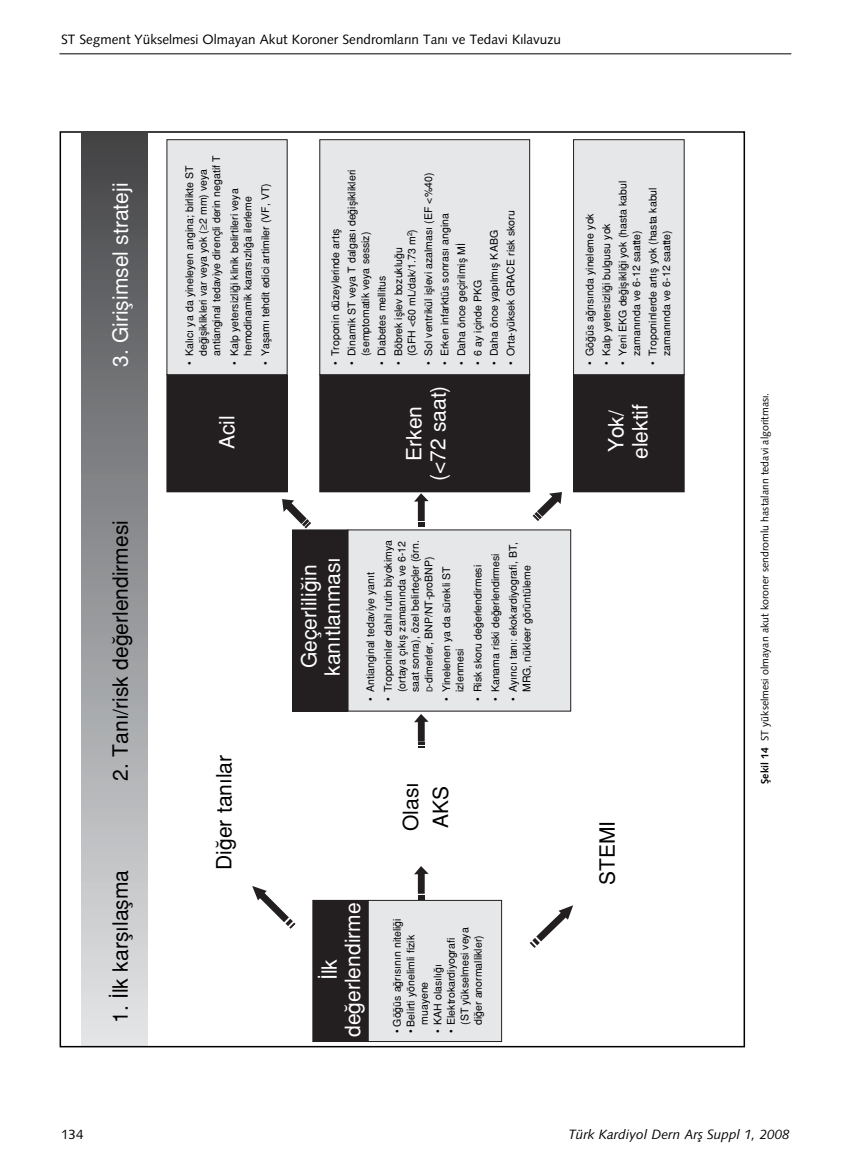
<style>
.page{position:relative;width:863px;height:1169px;background:#fff}
.page>*{position:absolute;margin:0;border:0;box-sizing:border-box;transform-origin:0 0}
.t1{font:21px/23.2px "Helvetica Turk";color:#fff;text-align:center}
.t2{font:21px/30px "Helvetica Turk";color:#000}
.t3{font:13.5px "Syntax";color:#000}
.t4{font:italic 13.5px "Syntax";color:#000}
.t5{font:10.5px/13.5px "Helvetica Turk";color:#000}
.t6{font:10.5px "Syntax";color:#000}
.s1{font-family:"Times Plain"}
.s2{font-size:7.8px}
.s3{font-weight:700}
</style>
<div class="page">
<hr style="left:59px;top:53px;width:732px;height:1px;background:#000">
<div style="left:313px;top:900px;width:55px;height:141px;background:#231f20"></div>
<div style="left:312px;top:900px;width:56px;height:141px;border:1px solid #231f20"></div>
<div style="left:368px;top:900px;width:133px;height:141px;background:#e6e7e8"></div>
<div style="left:368px;top:900px;width:134px;height:141px;border:1px solid #231f20"></div>
<div style="left:292px;top:530px;width:56px;height:181px;background:#231f20"></div>
<div style="left:348px;top:530px;width:222px;height:181px;background:#e6e7e8"></div>
<div style="left:347px;top:529px;width:224px;height:182px;border:1px solid #231f20"></div>
<div style="left:167px;top:375px;width:120px;height:117px;background:#231f20"></div>
<div style="left:166px;top:374px;width:121px;height:118px;border:1px solid #231f20"></div>
<div style="left:167px;top:140px;width:120px;height:235px;background:#e6e7e8"></div>
<div style="left:166px;top:139px;width:121px;height:236px;border:1px solid #231f20"></div>
<div style="left:320px;top:375px;width:209px;height:117px;background:#231f20"></div>
<div style="left:319px;top:374px;width:211px;height:118px;border:1px solid #231f20"></div>
<div style="left:320px;top:140px;width:209px;height:235px;background:#e6e7e8"></div>
<div style="left:319px;top:139px;width:211px;height:236px;border:1px solid #231f20"></div>
<div style="left:573px;top:375px;width:111px;height:117px;background:#231f20"></div>
<div style="left:573px;top:140px;width:111px;height:235px;background:#e6e7e8"></div>
<div style="left:573px;top:139px;width:111px;height:236px;border:1px solid #231f20"></div>
<svg style="left:252px;top:886px;width:43px;height:42px"></svg>
<svg style="left:529px;top:905px;width:44px;height:43px"></svg>
<svg style="left:414px;top:866px;width:14px;height:33px"></svg>
<svg style="left:414px;top:714px;width:14px;height:33px"></svg>
<svg style="left:414px;top:493px;width:14px;height:34px"></svg>
<svg style="left:282px;top:499px;width:29px;height:29px"></svg>
<svg style="left:532px;top:492px;width:30px;height:29px"></svg>
<div style="left:82px;top:133px;width:65px;height:912px;background:linear-gradient(to bottom,#444547,#e3e5e7)"></div>
<p class="t3" style="left:61px;top:34px;width:501px">ST Segment Yükselmesi Olmayan Akut Koroner Sendromlar›n Tan› ve Tedavi K›lavuzu</p>
<h1 class="t1" style="left:110px;top:367px;width:186px;rotate:-90deg">3. Giriflimsel strateji</h1>
<h1 class="t2" style="left:107px;top:780px;width:262px;rotate:-90deg">2. Tan›/risk de¤erlendirmesi</h1>
<h1 class="t2" style="left:107px;top:1023px;width:154px;rotate:-90deg">1. ‹lk karfl›laflma</h1>
<p class="t5" style="left:184px;top:356px;width:202px;text-indent:-9px;rotate:-90deg">• Kal›c› ya da yineleyen angina; birlikte ST de¤ifliklikleri var veya yok (<span class="s1">≥</span>2 mm) veya antianginal tedaviye dirençli derin negatif T</p>
<p class="t5" style="left:228px;top:364px;width:177px;text-align:center;rotate:-90deg">• Kalp yetersizli¤i klinik belirtileri veya hemodinamik karars›zl›¤a ilerleme</p>
<p class="t5" style="left:260px;top:364px;width:183px;rotate:-90deg">• Yaflam› tehdit edici artimiler (VF, VT)</p>
<h1 class="t1" style="left:217px;top:449px;width:35px;rotate:-90deg">Acil</h1>
<h1 class="t2" style="left:211px;top:870px;width:116px;rotate:-90deg">Di¤er tan›lar</h1>
<p class="t5" style="left:346px;top:356px;width:188px;text-indent:-9px;rotate:-90deg">• Dinamik ST veya T dalgas› de¤ifliklikleri (semptomatik veya sessiz)</p>
<p class="t5" style="left:329px;top:364px;width:138px;rotate:-90deg">• Troponin düzeylerinde art›fl</p>
<p class="t5" style="left:376px;top:364px;width:90px;rotate:-90deg">• Diabetes mellitus</p>
<p class="t5" style="left:422px;top:364px;width:193px;rotate:-90deg">• Sol ventrikül ifllevi azalmas› (EF &lt;%40)</p>
<p class="t5" style="left:617px;top:356px;width:177px;text-indent:-9px;rotate:-90deg">• Yeni EKG de¤iflikli¤i yok (hasta kabul zaman›nda ve 6-12 saatte)</p>
<p class="t5" style="left:647px;top:356px;width:170px;text-indent:-9px;rotate:-90deg">• Troponinlerde art›fl yok (hasta kabul zaman›nda ve 6-12 saatte)</p>
<p class="t5" style="left:505px;top:364px;width:156px;rotate:-90deg">• Orta-yüksek GRACE risk skoru</p>
<p class="t5" style="left:584px;top:364px;width:153px;rotate:-90deg">• Gö¤üs a¤r›s›nda yineleme yok</p>
<p class="t5" style="left:600px;top:364px;width:143px;rotate:-90deg">• Kalp yetersizli¤i bulgusu yok</p>
<p class="t5" style="left:439px;top:364px;width:153px;rotate:-90deg">• Erken infarktüs sonras› angina</p>
<p class="t5" style="left:392px;top:356px;width:128px;text-indent:-9px;rotate:-90deg">• Böbrek ifllev bozuklu¤u (GFH &lt;60 mL/dak/1.73 m<sup>2</sup>)</p>
<p class="t5" style="left:488px;top:364px;width:136px;rotate:-90deg">• Daha önce yap›lm›fl KABG</p>
<p class="t5" style="left:455px;top:364px;width:123px;rotate:-90deg">• Daha önce geçirilmifl M‹</p>
<p class="t5" style="left:472px;top:364px;width:86px;rotate:-90deg">• 6 ay içinde PKG</p>
<h1 class="t1" style="left:403px;top:481px;width:97px;line-height:24px;rotate:-90deg">Erken (&lt;72 saat)</h1>
<h1 class="t1" style="left:605px;top:459px;width:56px;line-height:24px;rotate:-90deg">Yok/ elektif</h1>
<h1 class="t1" style="left:299px;top:676px;width:121px;rotate:-90deg">Geçerlili¤in kan›tlanmas›</h1>
<p class="t5" style="left:382px;top:692px;width:153px;text-align:justify;text-indent:-8px;rotate:-90deg">• Troponinler dahil rutin biyokimya (ortaya ç›k›fl zaman›nda ve 6-12 saat sonra), özel belirteçler (örn.<br><span class="s2">D</span>-dimerler, BNP/NT-proBNP)</p>
<p class="t5" style="left:440px;top:692px;width:127px;text-indent:-8px;rotate:-90deg">• Yinelenen ya da sürekli ST izlenmesi</p>
<p class="t5" style="left:472px;top:700px;width:137px;rotate:-90deg">• Risk skoru de¤erlendirmesi</p>
<p class="t5" style="left:489px;top:700px;width:149px;rotate:-90deg">• Kanama riski de¤erlendirmesi</p>
<p class="t5" style="left:507px;top:692px;width:152px;text-indent:-8px;rotate:-90deg">• Ay›r›c› tan›: ekokardiyografi, BT,<br>MRG, nükleer görüntüleme</p>
<p class="t5" style="left:364px;top:700px;width:130px;rotate:-90deg">• Antianginal tedaviye yan›t</p>
<h1 class="t2" style="left:397px;top:831px;width:51px;rotate:-90deg">Olas›<br>AKS</h1>
<h1 class="t1" style="left:319px;top:1036px;width:136px;rotate:-90deg">‹lk de¤erlendirme</h1>
<p class="t5" style="left:391px;top:1033px;width:116px;rotate:-90deg">• Gö¤üs a¤r›s›n›n niteli¤i</p>
<p class="t5" style="left:445px;top:1024px;width:99px;text-indent:-8px;rotate:-90deg">• Elektrokardiyografi (ST yükselmesi veya di¤er anormallikler)</p>
<p class="t5" style="left:405px;top:1024px;width:91px;text-indent:-8px;rotate:-90deg">• Belirti yönelimli fizik muayene</p>
<p class="t5" style="left:432px;top:1033px;width:71px;rotate:-90deg">• KAH olas›l›¤›</p>
<h1 class="t2" style="left:594px;top:885px;width:66px;rotate:-90deg">STEMI</h1>
<p class="t6" style="left:760px;top:784px;width:393px;rotate:-90deg"><span class="s3">fiekil 14</span> ST yükselmesi olmayan akut koroner sendromlu hastalar›n tedavi algoritmas›.</p>
<p class="t3" style="left:61px;top:1128px;width:24px">134</p>
<p class="t4" style="left:568px;top:1128px;width:223px">Türk Kardiyol Dern Arfl Suppl 1, 2008</p>
</div>
